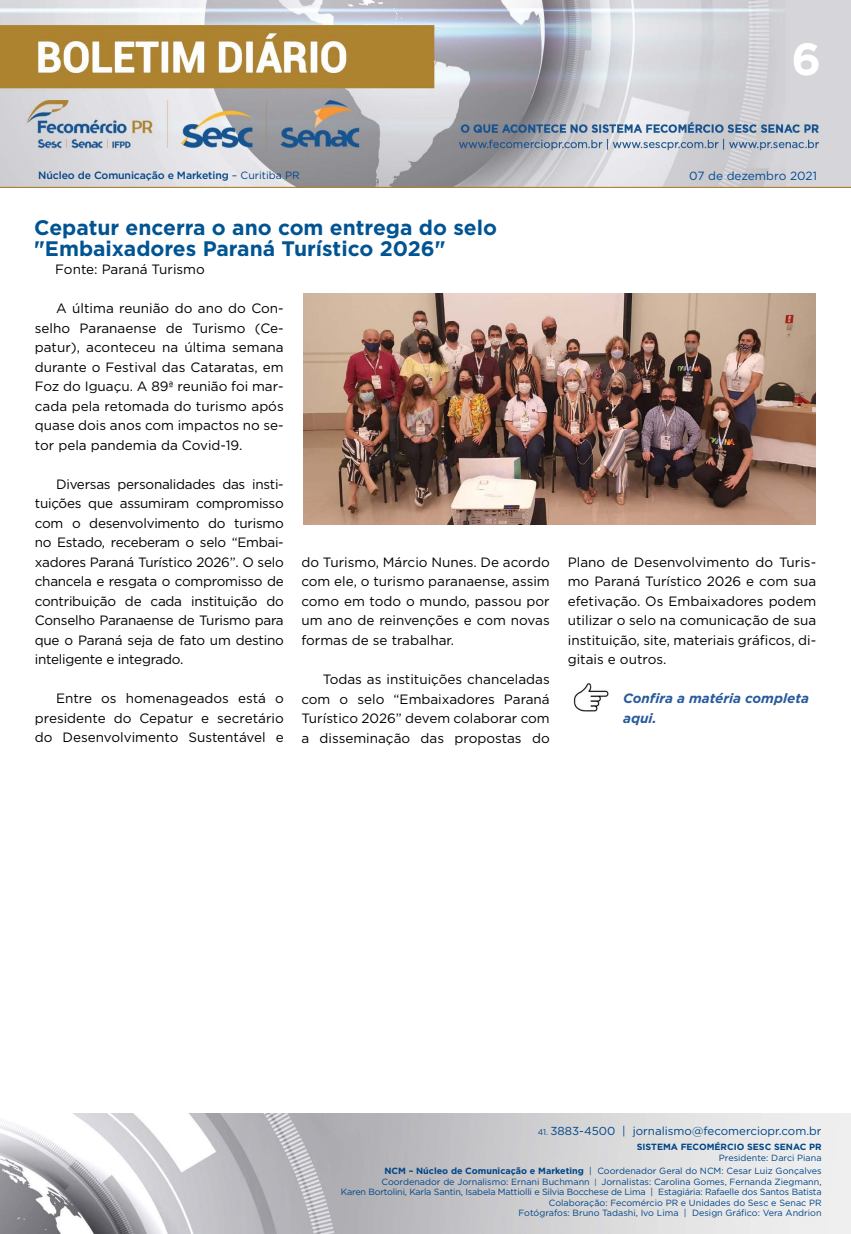
<style>
.page{position:relative;width:851px;height:1234px;background:#fff}
.page>*{position:absolute;margin:0;border:0;box-sizing:border-box;transform-origin:0 0}
.t1{font:700 45px "Gotham";color:#fff}
.t2{font:700 21px/21px "Gotham";color:#005493}
.t3{font:13.5px/19.5px "Gotham";color:#000;text-align:justify}
.t4{font:italic 700 13.5px/19.5px "Gotham";color:#275b9b}
.t5{font:11.85px "Gotham";color:#004a93}
.t6{font:11.55px "Gotham";color:#004587}
.t7{font:500 10.5px "Gotham";letter-spacing:-.01em;color:#004587}
.t8{font:9px/10.5px "Gotham";color:#004587;text-align:right}
.t9{font:700 9px "Gotham";color:#004587}
.s1{font-weight:400}
.s2{font-size:8.25px}
.s3{font-weight:700}
.s4{font-size:7.65px}
</style>
<div class="page">
<img style="left:0;top:0;width:850px;height:188px">
<img style="left:0;top:1113px;width:850px;height:120px">
<img style="left:303px;top:293px;width:512px;height:231px">
<img style="left:573px;top:683px;width:35px;height:28px">
<h1 class="t1" style="left:791px;top:29px;width:31px">6</h1>
<p class="t7" style="left:38px;top:168px;width:263px">Núcleo de Comunicação e Marketing <span class="s1">– Curitiba PR</span></p>
<p class="t5" style="left:689px;top:168px;width:129px">07 de dezembro 2021</p>
<h2 class="t2" style="left:34px;top:216px;width:464px">Cepatur encerra o ano com entrega do selo "Embaixadores Paraná Turístico 2026"</h2>
<p class="t3" style="left:55px;top:259px;width:151px">Fonte: Paraná Turismo</p>
<p class="t3" style="left:35px;top:298px;width:250px;text-indent:21px">A última reunião do ano do Con&shy;selho Paranaense de Turismo (Ce&shy;patur), aconteceu na última semana durante o Festival das Cataratas, em Foz do Iguaçu. A 89ª reunião foi mar&shy;cada pela retomada do turismo após quase dois anos com impactos no se&shy;tor pela pandemia da Covid-19.</p>
<p class="t3" style="left:35px;top:474px;width:250px;text-indent:21px">Diversas personalidades das insti&shy;tuições que assumiram compromisso com o desenvolvimento do turismo no Estado, receberam o selo “Embai&shy;xadores Paraná Turístico 2026”. O selo chancela e resgata o compromisso de contribuição de cada instituição do Conselho Paranaense de Turismo para que o Paraná seja de fato um destino inteligente e integrado.</p>
<p class="t3" style="left:35px;top:688px;width:250px;text-indent:21px">Entre os homenageados está o presidente do Cepatur e secretário do Desenvolvimento Sustentável e</p>
<p class="t3" style="left:301px;top:552px;width:250px">do Turismo, Márcio Nunes. De acordo com ele, o turismo paranaense, assim como em todo o mundo, passou por um ano de reinvenções e com novas formas de se trabalhar.</p>
<p class="t3" style="left:301px;top:669px;width:250px;text-indent:21px">Todas as instituições chanceladas com o selo “Embaixadores Paraná Turístico 2026” devem colaborar com a disseminação das propostas do</p>
<p class="t3" style="left:567px;top:552px;width:250px">Plano de Desenvolvimento do Turis&shy;mo Paraná Turístico 2026 e com sua efetivação. Os Embaixadores podem utilizar o selo na comunicação de sua instituição, site, materiais gráficos, di&shy;gitais e outros.</p>
<p class="t4" style="left:623px;top:688px;width:187px">Confira a matéria completa aqui.</p>
<p class="t6" style="left:537px;top:1123px;width:285px"><span class="s2">41.</span> 3883-4500 | jornalismo@fecomerciopr.com.br</p>
<p class="t9" style="left:636px;top:1140px;width:186px">SISTEMA FECOMÉRCIO SESC SENAC PR</p>
<p class="t8" style="left:384px;top:1150px;width:438px;line-height:13.5px">Presidente: Darci Piana<br><span class="s3">NCM – Núcleo de Comunicação e Marketing</span> | Coordenador Geral do NCM: Cesar Luiz Gonçalves</p>
<p class="t8" style="left:341px;top:1175px;width:482px">Coordenador de Jornalismo: Ernani Buchmann <span class="s4">|</span> Jornalistas: Carolina Gomes, Fernanda Ziegmann,<br>Karen Bortolini, Karla Santin, Isabela Mattiolli e Silvia Bocchese de Lima | Estagiária: Rafaelle dos Santos Batista Colaboração: Fecomércio PR e Unidades do Sesc e Senac PR<br>Fotógrafos: Bruno Tadashi, Ivo Lima | Design Gráfico: Vera Andrion</p>
</div>
